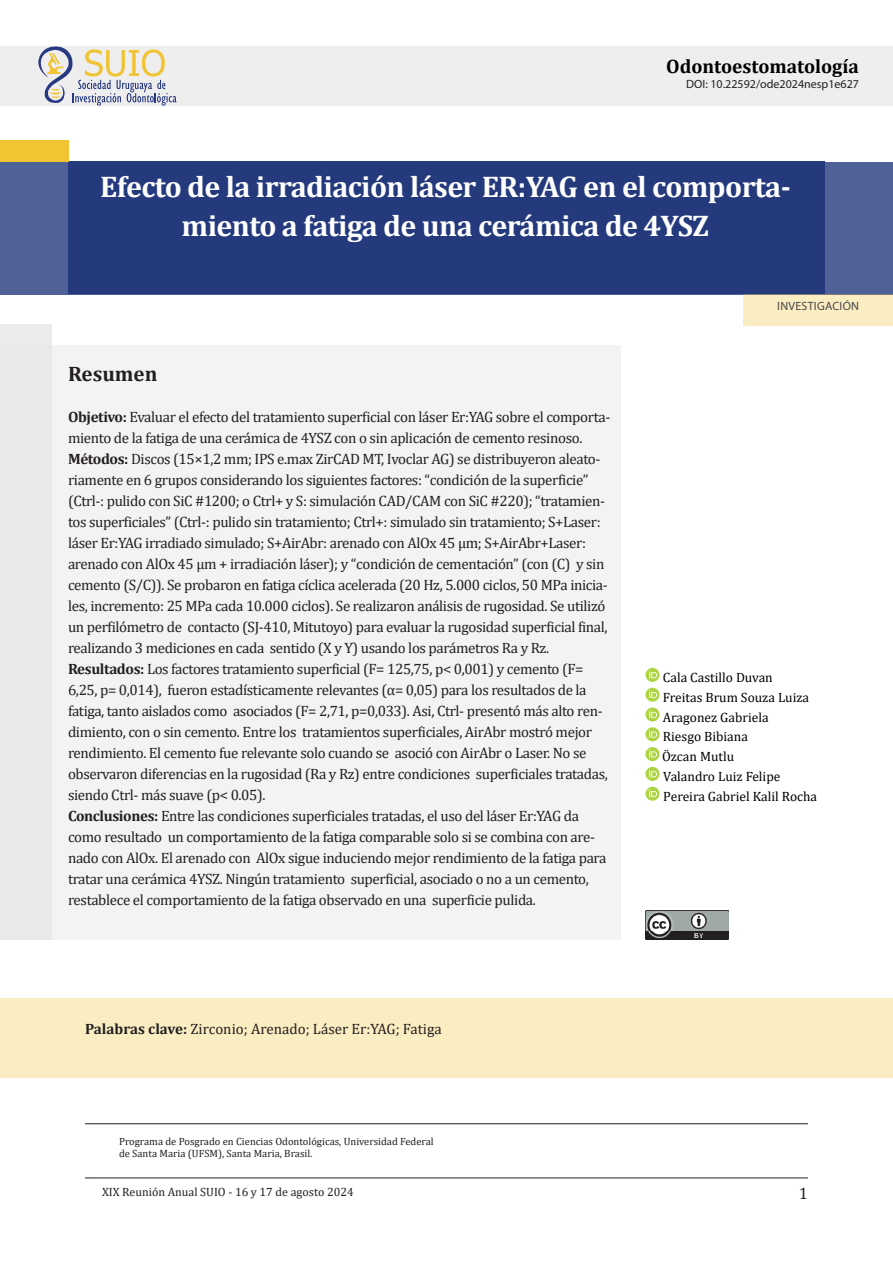
<style>
.page{position:relative;width:893px;height:1263px;background:#fff}
.page>*{position:absolute;margin:0;border:0;box-sizing:border-box;transform-origin:0 0}
.t1{font:700 30px/39px "Cambria";letter-spacing:-.02em;color:#fff;text-align:center}
.t2{font:700 21px "Cambria";color:#231f20}
.t3{font:700 19.5px "Cambria";color:#000}
.t4{font:16.5px "Cambria";color:#231f20}
.t5{font:15px/21px "Cambria";letter-spacing:-.025em;color:#231f20}
.t6{font:15px "Cambria";color:#231f20}
.t7{font:13.5px "Cambria";color:#000}
.t8{font:12px "Cambria";color:#231f20}
.t9{font:12px "Myriad Pro";color:#231f20}
.t10{font:12px "Myriad Pro";letter-spacing:.02em;color:#474646}
.t11{font:10.5px/12.6px "Cambria";color:#231f20}
.s1{font-weight:700}
</style>
<div class="page">
<div style="left:0;top:999px;width:893px;height:79px;background:#faedc2"></div>
<div style="left:0;top:345px;width:621px;height:594px;background:#f3f3f3"></div>
<hr style="left:85px;top:1177px;width:723px;height:1px;background:#231f20">
<hr style="left:85px;top:1123px;width:723px;height:1px;background:#231f20">
<svg style="left:645px;top:668px;width:14px;height:14px"></svg>
<svg style="left:645px;top:688px;width:14px;height:33px"></svg>
<svg style="left:645px;top:727px;width:14px;height:14px"></svg>
<div style="left:0;top:47px;width:893px;height:59px;background:#eee"></div>
<img style="left:645px;top:910px;width:83px;height:29px">
<div style="left:0;top:324px;width:51px;height:615px;background:#e7e7e8"></div>
<svg style="left:38px;top:46px;width:139px;height:60px"></svg>
<svg style="left:0;top:162px;width:893px;height:133px;background:#2a4080"></svg>
<div style="left:744px;top:294px;width:149px;height:31px;background:#faedc2"></div>
<div style="left:0;top:140px;width:68px;height:21px;background:#f1c434"></div>
<svg style="left:645px;top:747px;width:14px;height:14px"></svg>
<svg style="left:645px;top:767px;width:14px;height:14px"></svg>
<svg style="left:645px;top:787px;width:14px;height:14px"></svg>
<p class="t3" style="left:666px;top:52px;width:194px">Odontoestomatología</p>
<p class="t9" style="left:686px;top:76px;width:174px">DOI: 10.22592/ode2024nesp1e627</p>
<p class="t1" style="left:100px;top:167px;width:692px">Efecto de la irradiación láser ER:YAG en el comporta&shy;miento a fatiga de una cerámica de 4YSZ</p>
<p class="t2" style="left:68px;top:359px;width:91px">Resumen</p>
<p class="t5" style="left:68px;top:406px;width:544px"><span class="s1">Objetivo:</span> Evaluar el efecto del tratamiento superficial con láser Er:YAG sobre el comporta&shy;miento de la fatiga de una cerámica de 4YSZ con o sin aplicación de cemento resinoso.</p>
<p class="t5" style="left:68px;top:448px;width:541px"><span class="s1">Métodos:</span> Discos (15×1,2 mm; IPS e.max ZirCAD MT, Ivoclar AG) se distribuyeron aleato&shy;riamente en 6 grupos considerando los siguientes factores: “condición de la superficie” (Ctrl-: pulido con SiC #1200; o Ctrl+ y S: simulación CAD/CAM con SiC #220); “tratamien&shy;tos superficiales” (Ctrl-: pulido sin tratamiento; Ctrl+: simulado sin tratamiento; S+Laser: láser Er:YAG irradiado simulado; S+AirAbr: arenado con AlOx 45 μm; S+AirAbr+Laser: arenado con AlOx 45 μm + irradiación láser); y “condición de cementación” (con (C) y sin cemento (S/C)). Se probaron en fatiga cíclica acelerada (20 Hz, 5.000 ciclos, 50 MPa inicia&shy;les, incremento: 25 MPa cada 10.000 ciclos). Se realizaron análisis de rugosidad. Se utilizó un perfilómetro de contacto (SJ-410, Mitutoyo) para evaluar la rugosidad superficial final, realizando 3 mediciones en cada sentido (X y Y) usando los parámetros Ra y Rz.</p>
<p class="t5" style="left:68px;top:658px;width:541px"><span class="s1">Resultados:</span> Los factores tratamiento superficial (F= 125,75, p&lt; 0,001) y cemento (F= 6,25, p= 0,014), fueron estadísticamente relevantes (α= 0,05) para los resultados de la fatiga, tanto aislados como asociados (F= 2,71, p=0,033). Asi, Ctrl- presentó más alto ren&shy;dimiento, con o sin cemento. Entre los tratamientos superficiales, AirAbr mostró mejor rendimiento. El cemento fue relevante solo cuando se asoció con AirAbr o Laser. No se observaron diferencias en la rugosidad (Ra y Rz) entre condiciones superficiales tratadas, siendo Ctrl- más suave (p&lt; 0.05).</p>
<p class="t5" style="left:68px;top:805px;width:540px"><span class="s1">Conclusiones:</span> Entre las condiciones superficiales tratadas, el uso del láser Er:YAG da como resultado un comportamiento de la fatiga comparable solo si se combina con are&shy;nado con AlOx. El arenado con AlOx sigue induciendo mejor rendimiento de la fatiga para tratar una cerámica 4YSZ. Ningún tratamiento superficial, asociado o no a un cemento, restablece el comportamiento de la fatiga observado en una superficie pulida.</p>
<p class="t6" style="left:85px;top:1020px;width:358px"><span class="s1">Palabras clave:</span> Zirconio; Arenado; Láser Er:YAG; Fatiga</p>
<p class="t11" style="left:119px;top:1135px;width:316px">Programa de Posgrado en Ciencias Odontológicas, Universidad Federal de Santa Maria (UFSM), Santa Maria, Brasil.</p>
<p class="t10" style="left:777px;top:299px;width:83px">INVESTIGACIÓN</p>
<p class="t7" style="left:663px;top:669px;width:111px">Cala Castillo Duvan</p>
<p class="t7" style="left:663px;top:689px;width:148px">Freitas Brum Souza Luiza</p>
<p class="t7" style="left:663px;top:709px;width:107px">Aragonez Gabriela</p>
<p class="t7" style="left:663px;top:729px;width:87px">Riesgo Bibiana</p>
<p class="t7" style="left:662px;top:748px;width:74px">Özcan Mutlu</p>
<p class="t7" style="left:663px;top:768px;width:119px">Valandro Luiz Felipe</p>
<p class="t7" style="left:663px;top:788px;width:155px">Pereira Gabriel Kalil Rocha</p>
<p class="t8" style="left:102px;top:1184px;width:253px">XIX Reunión Anual SUIO - 16 y 17 de agosto 2024</p>
<p class="t4" style="left:799px;top:1184px;width:11px">1</p>
</div>
